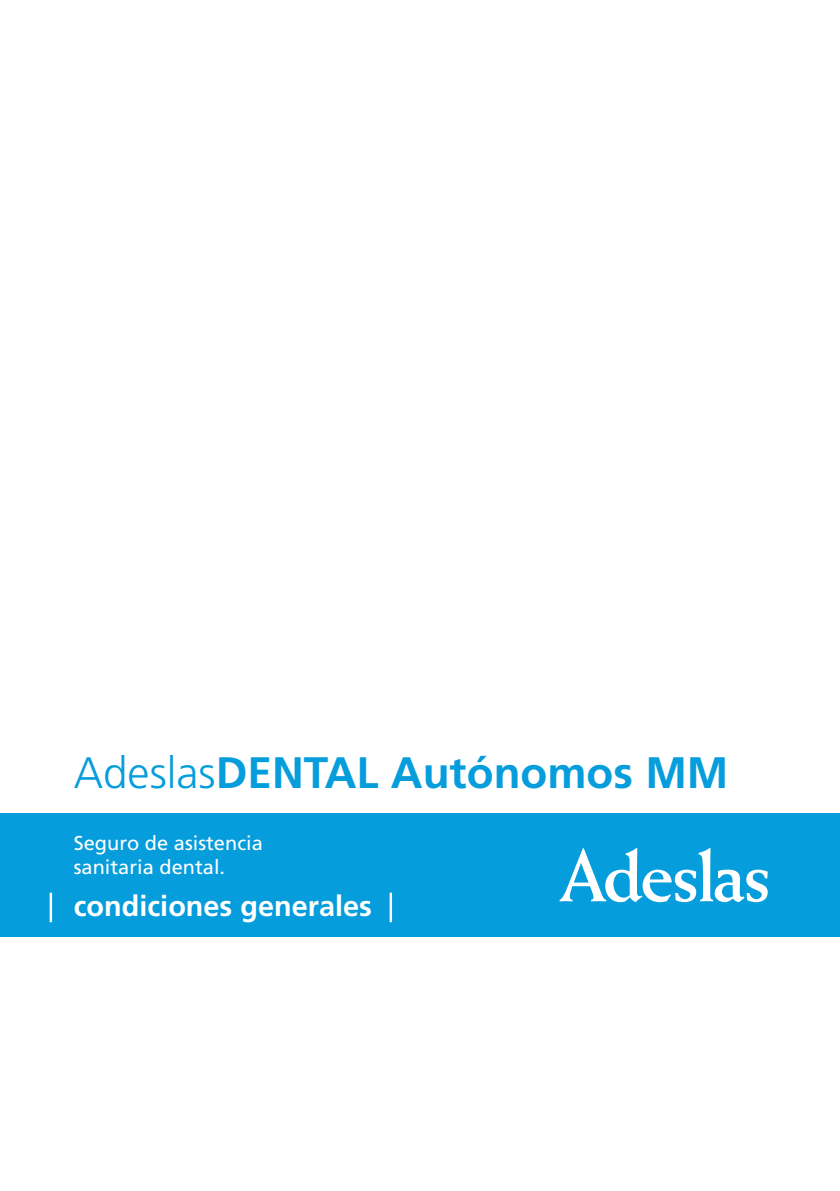
<style>
.page{position:relative;width:840px;height:1191px;background:#fff}
.page>*{position:absolute;margin:0;border:0;box-sizing:border-box;transform-origin:0 0}
.t1{font:700 44px "Frutiger";color:#069ddc}
.t2{font:700 28.8px "Frutiger";color:#fff}
.t3{font:20px/24px "Frutiger";color:#fff}
.s1{font-weight:300}
</style>
<div class="page">
<div style="left:0;top:813px;width:839px;height:124px;background:#069ddc"></div>
<hr style="left:50px;top:892px;width:2px;height:30px;background:#fff">
<hr style="left:389px;top:892px;width:3px;height:30px;background:#fff">
<svg style="left:559px;top:848px;width:208px;height:54px"></svg>
<h1 class="t1" style="left:74px;top:747px;width:656px"><span class="s1">Adeslas</span>DENTAL Autónomos MM</h1>
<p class="t3" style="left:74px;top:830px;width:190px">Seguro de asistencia sanitaria dental.</p>
<h2 class="t2" style="left:74px;top:889px;width:299px">condiciones generales</h2>
</div>
